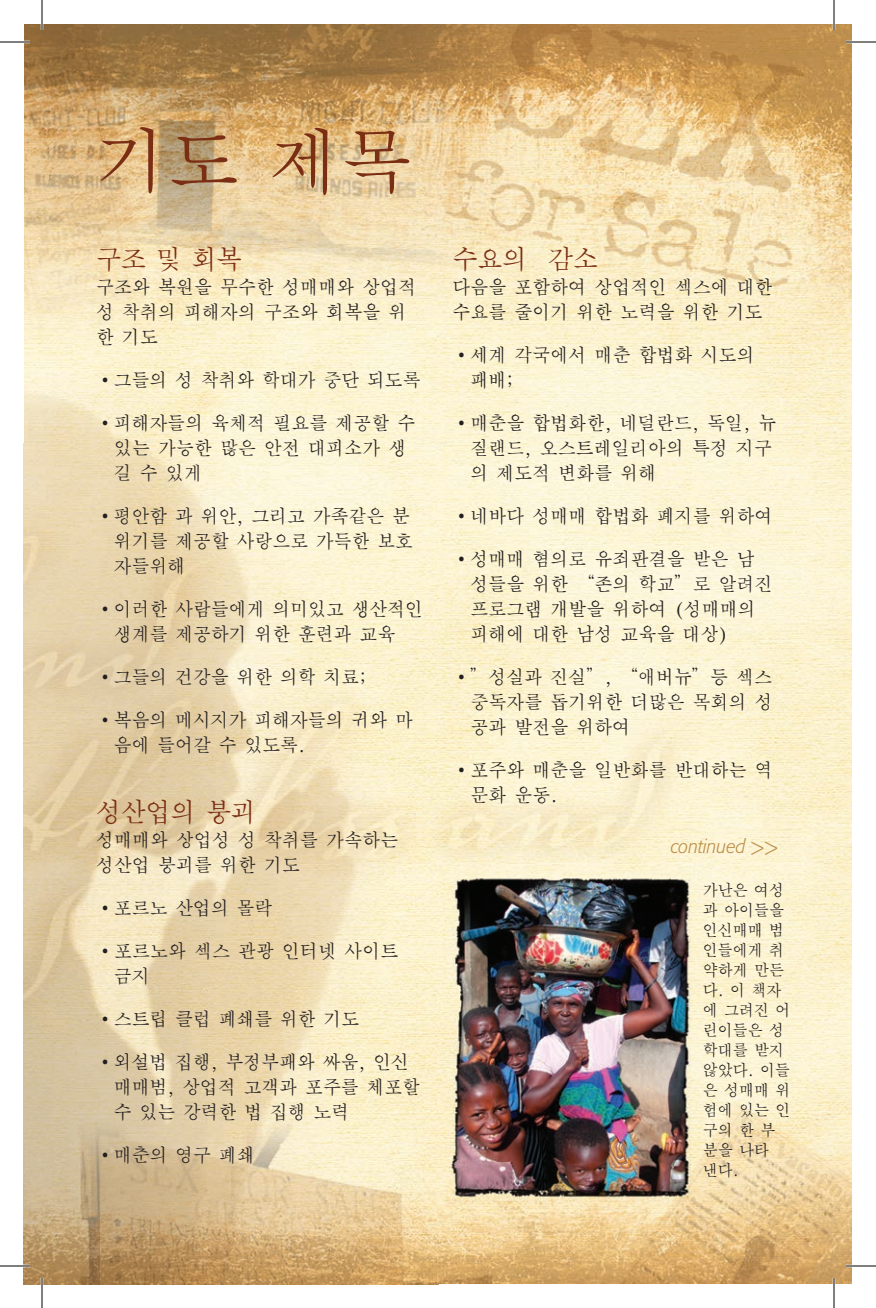
<style>
.page{position:relative;width:876px;height:1308px;background:#fff}
.page>*{position:absolute;margin:0;border:0;box-sizing:border-box;transform-origin:0 0}
.t1{font:72px "Apple Myungjo";color:#7a2e14}
.t2{font:27px "Apple Myungjo";letter-spacing:-.03em;color:#7a2e14;scale:.95 1}
.t3{font:19px/25px "Apple Myungjo";color:#231f20;scale:.95 1}
.t4{font:italic 300 19px "Formata";color:#bc8e49;scale:.95 1}
.t5{font:16px/20px "Apple Myungjo";letter-spacing:-.015em;color:#231f20;scale:.95 1}
.s1{font-style:normal}
</style>
<div class="page">
<img style="left:24px;top:24px;width:828px;height:1261px">
<hr style="left:0;top:41px;width:30px;height:2px;background:#fff">
<hr style="left:846px;top:41px;width:30px;height:2px;background:#fff">
<hr style="left:0;top:1265px;width:30px;height:2px;background:#fff">
<hr style="left:846px;top:1265px;width:30px;height:2px;background:#fff">
<hr style="left:41px;top:0;width:2px;height:30px;background:#fff">
<hr style="left:41px;top:1278px;width:2px;height:30px;background:#fff">
<hr style="left:833px;top:0;width:2px;height:30px;background:#fff">
<hr style="left:833px;top:1278px;width:2px;height:30px;background:#fff">
<hr style="left:0;top:42px;width:30px;height:1px;background:#000">
<hr style="left:846px;top:42px;width:30px;height:1px;background:#000">
<hr style="left:0;top:1266px;width:30px;height:1px;background:#000">
<hr style="left:846px;top:1266px;width:30px;height:1px;background:#000">
<hr style="left:42px;top:0;width:1px;height:30px;background:#000">
<hr style="left:42px;top:1278px;width:1px;height:30px;background:#000">
<hr style="left:834px;top:0;width:1px;height:30px;background:#000">
<hr style="left:834px;top:1278px;width:1px;height:30px;background:#000">
<h1 class="t1" style="left:96px;top:120px;width:318px">기도 제목</h1>
<h2 class="t2" style="left:96px;top:244px;width:155px">구조 및 회복</h2>
<p class="t3" style="left:96px;top:275px;width:339px">구조와 복원을 무수한 성매매와 상업적 성 착취의 피해자의 구조와 회복을 위 한 기도</p>
<p class="t3" style="left:96px;top:368px;width:343px">•그들의 성 착취와 학대가 중단 되도록</p>
<p class="t3" style="left:114px;top:411px;width:319px;text-indent:-18px">• 피해자들의 육체적 필요를 제공할 수 있는 가능한 많은 안전 대피소가 생 길 수 있게</p>
<p class="t3" style="left:114px;top:504px;width:317px;text-indent:-18px">•평안함 과 위안, 그리고 가족같은 분 위기를 제공할 사랑으로 가득한 보호 자들위해</p>
<p class="t3" style="left:96px;top:597px;width:346px;text-align:center">• 이러한 사람들에게 의미있고 생산적인 생계를 제공하기 위한 훈련과 교육</p>
<p class="t3" style="left:96px;top:665px;width:286px">•그들의 건강을 위한 의학 치료;</p>
<p class="t3" style="left:114px;top:708px;width:316px;text-indent:-18px">•복음의 메시지가 피해자들의 귀와 마 음에 들어갈 수 있도록.</p>
<h2 class="t2" style="left:96px;top:797px;width:171px">성산업의 붕괴</h2>
<p class="t3" style="left:96px;top:828px;width:320px">성매매와 상업성 성 착취를 가속하는 성산업 붕괴를 위한 기도</p>
<p class="t3" style="left:96px;top:896px;width:187px">• 포르노 산업의 몰락</p>
<p class="t3" style="left:114px;top:939px;width:301px;text-indent:-18px">•포르노와 섹스 관광 인터넷 사이트 금지</p>
<p class="t3" style="left:96px;top:1007px;width:279px">•스트립 클럽 폐쇄를 위한 기도</p>
<p class="t3" style="left:114px;top:1050px;width:324px;text-indent:-18px">•외설법 집행, 부정부패와 싸움, 인신 매매범, 상업적 고객과 포주를 체포할 수 있는 강력한 법 집행 노력</p>
<p class="t3" style="left:96px;top:1143px;width:169px">• 매춘의 영구 폐쇄</p>
<h2 class="t2" style="left:452px;top:244px;width:155px">수요의 감소</h2>
<p class="t3" style="left:452px;top:275px;width:339px">다음을 포함하여 상업적인 섹스에 대한 수요를 줄이기 위한 노력을 위한 기도</p>
<p class="t3" style="left:470px;top:343px;width:301px;text-indent:-18px">•세계 각국에서 매춘 합법화 시도의 패배;</p>
<p class="t3" style="left:470px;top:411px;width:324px;text-indent:-18px">•매춘을 합법화한, 네덜란드, 독일, 뉴 질랜드, 오스트레일리아의 특정 지구 의 제도적 변화를 위해</p>
<p class="t3" style="left:452px;top:504px;width:339px">•네바다 성매매 합법화 폐지를 위하여</p>
<p class="t3" style="left:470px;top:547px;width:320px;text-indent:-18px">•성매매 혐의로 유죄판결을 받은 남 성들을 위한 “존의 학교”로 알려진 프로그램 개발을 위하여 (성매매의 피해에 대한 남성 교육을 대상)</p>
<p class="t3" style="left:470px;top:665px;width:320px;text-align:justify;text-indent:-18px">•”성실과 진실”, “애버뉴”등 섹스 중독자를 돕기위한 더많은 목회의 성 공과 발전을 위하여</p>
<p class="t3" style="left:470px;top:758px;width:320px;text-indent:-18px">•포주와 매춘을 일반화를 반대하는 역 문화 운동.</p>
<p class="t4" style="left:671px;top:835px;width:114px">continued <span class="s1">&gt;&gt;</span></p>
<p class="t5" style="left:703px;top:880px;width:94px">가난은 여성 과 아이들을 인신매매 범 인들에게 취 약하게 만든 다. 이 책자 에 그려진 어 린이들은 성 학대를 받지 않았다. 이들 은 성매매 위 험에 있는 인 구의 한 부 분을 나타 낸다.</p>
</div>
